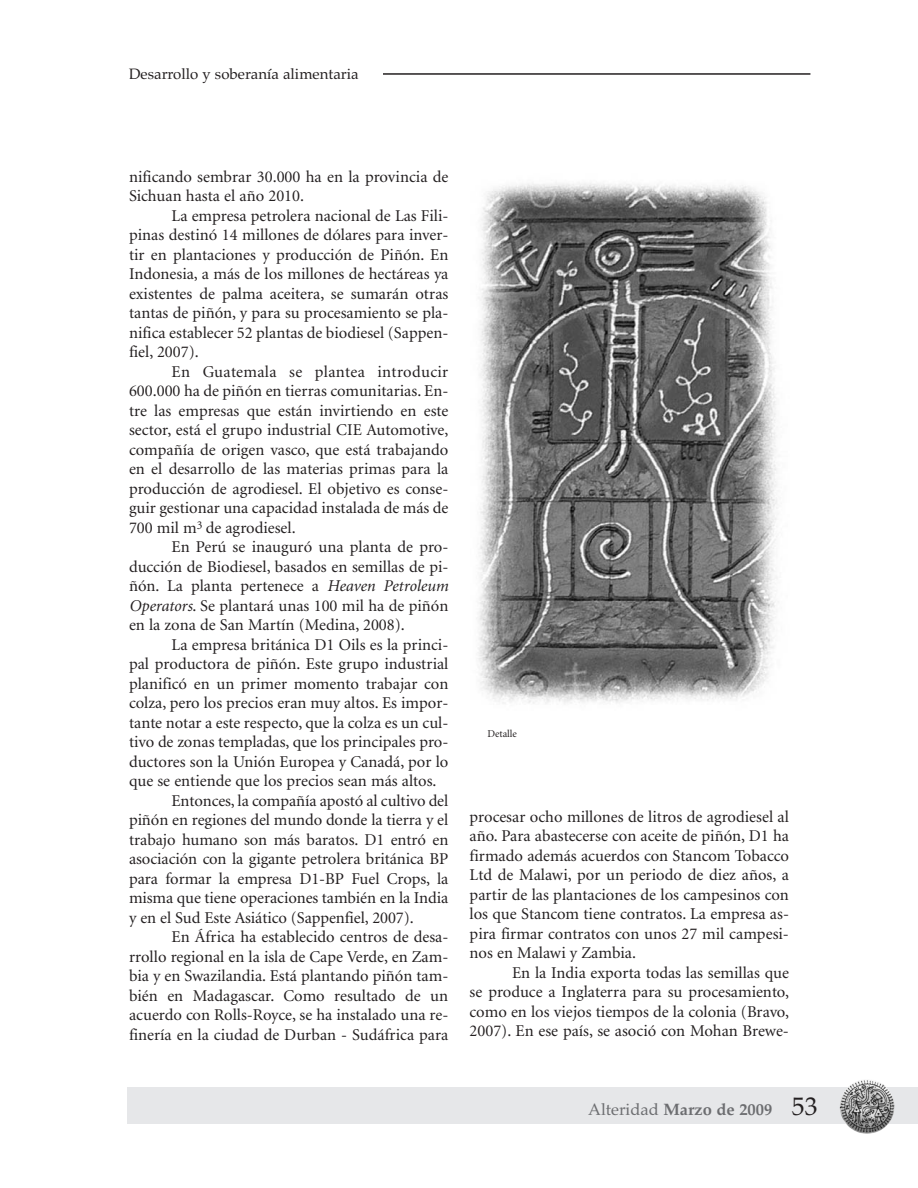
<style>
.page{position:relative;width:918px;height:1188px;background:#fff}
.page>*{position:absolute;margin:0;border:0;box-sizing:border-box;transform-origin:0 0}
.t1{font:16.5px/19.5px "Minion";color:#231f20;text-align:justify}
.t2{font:700 16.5px "Palatino";color:#6c6d70}
.t3{font:15px "Palatino";color:#231f20}
.t4{font:10.5px "Minion";color:#231f20}
.s1{font-style:italic}
.s2{font-weight:400}
.s3{font-weight:400;font-size:25.5px;color:#231f20}
</style>
<div class="page">
<div style="left:128px;top:1087px;width:790px;height:37px;background:#e6e7e9"></div>
<hr style="left:317px;top:73px;width:493px;height:2px;background:#231f20">
<div style="left:128px;top:64px;width:255px;height:23px;background:#fff"></div>
<img style="left:840px;top:1080px;width:54px;height:54px">
<img style="left:478px;top:183px;width:299px;height:521px">
<p class="t3" style="left:129px;top:65px;width:231px">Desarrollo y soberanía alimentaria</p>
<p class="t1" style="left:129px;top:168px;width:321px">nificando sembrar 30.000 ha en la provincia de<br>Sichuan hasta el año 2010.</p>
<p class="t1" style="left:129px;top:207px;width:321px;text-indent:43px">La empresa petrolera nacional de Las Fili&shy;pinas destinó 14 millones de dólares para inver&shy;tir en plantaciones y producción de Piñón. En Indonesia, a más de los millones de hectáreas ya existentes de palma aceitera, se sumarán otras tantas de piñón, y para su procesamiento se pla&shy;nifica establecer 52 plantas de biodiesel (Sappen&shy;fiel, 2007).</p>
<p class="t1" style="left:129px;top:363px;width:321px;text-indent:43px">En Guatemala se plantea introducir 600.000 ha de piñón en tierras comunitarias. En&shy;tre las empresas que están invirtiendo en este sector, está el grupo industrial CIE Automotive, compañía de origen vasco, que está trabajando en el desarrollo de las materias primas para la producción de agrodiesel. El objetivo es conse&shy;guir gestionar una capacidad instalada de más de 700 mil m<sup>3</sup> de agrodiesel.</p>
<p class="t1" style="left:129px;top:538px;width:321px;text-indent:43px">En Perú se inauguró una planta de pro&shy;ducción de Biodiesel, basados en semillas de pi&shy;ñón. La planta pertenece a <span class="s1">Heaven Petroleum Operators</span>. Se plantará unas 100 mil ha de piñón en la zona de San Martín (Medina, 2008).</p>
<p class="t1" style="left:172px;top:636px;width:278px">La empresa británica D1 Oils es la princi-</p>
<p class="t1" style="left:129px;top:655px;width:321px">pal productora de piñón. Este grupo industrial</p>
<p class="t1" style="left:129px;top:675px;width:321px">planificó en un primer momento trabajar con</p>
<p class="t1" style="left:129px;top:694px;width:321px">colza, pero los precios eran muy altos. Es impor-</p>
<p class="t1" style="left:129px;top:714px;width:321px">tante notar a este respecto, que la colza es un cul-</p>
<p class="t1" style="left:129px;top:733px;width:321px">tivo de zonas templadas, que los principales pro-</p>
<p class="t1" style="left:129px;top:753px;width:321px">ductores son la Unión Europea y Canadá, por lo</p>
<p class="t1" style="left:129px;top:772px;width:309px">que se entiende que los precios sean más altos.</p>
<p class="t1" style="left:172px;top:792px;width:278px">Entonces, la compañía apostó al cultivo del</p>
<p class="t1" style="left:129px;top:811px;width:321px">piñón en regiones del mundo donde la tierra y el</p>
<p class="t1" style="left:129px;top:831px;width:321px">trabajo humano son más baratos. D1 entró en</p>
<p class="t1" style="left:129px;top:850px;width:321px">asociación con la gigante petrolera británica BP</p>
<p class="t1" style="left:129px;top:870px;width:321px">para formar la empresa D1-BP Fuel Crops, la</p>
<p class="t1" style="left:129px;top:889px;width:321px">misma que tiene operaciones también en la India</p>
<p class="t1" style="left:129px;top:909px;width:286px">y en el Sud Este Asiático (Sappenfiel, 2007).</p>
<p class="t1" style="left:172px;top:928px;width:278px">En África ha establecido centros de desa-</p>
<p class="t1" style="left:129px;top:948px;width:321px">rrollo regional en la isla de Cape Verde, en Zam-</p>
<p class="t1" style="left:129px;top:967px;width:321px">bia y en Swazilandia. Está plantando piñón tam-</p>
<p class="t1" style="left:129px;top:987px;width:321px">bién en Madagascar. Como resultado de un</p>
<p class="t1" style="left:129px;top:1006px;width:321px">acuerdo con Rolls-Royce, se ha instalado una re-</p>
<p class="t1" style="left:129px;top:1026px;width:321px">finería en la ciudad de Durban - Sudáfrica para</p>
<p class="t4" style="left:487px;top:730px;width:31px">Detalle</p>
<p class="t1" style="left:470px;top:808px;width:321px">procesar ocho millones de litros de agrodiesel al año. Para abastecerse con aceite de piñón, D1 ha firmado además acuerdos con Stancom Tobacco Ltd de Malawi, por un periodo de diez años, a partir de las plantaciones de los campesinos con los que Stancom tiene contratos. La empresa as&shy;pira firmar contratos con unos 27 mil campesi&shy;nos en Malawi y Zambia.</p>
<p class="t1" style="left:470px;top:964px;width:321px;text-indent:43px">En la India exporta todas las semillas que se produce a Inglaterra para su procesamiento, como en los viejos tiempos de la colonia (Bravo, 2007). En ese país, se asoció con Mohan Brewe-</p>
<p class="t2" style="left:588px;top:1100px;width:231px"><span class="s2">Alteridad</span> Marzo de 2009 <span class="s3">53</span></p>
</div>
